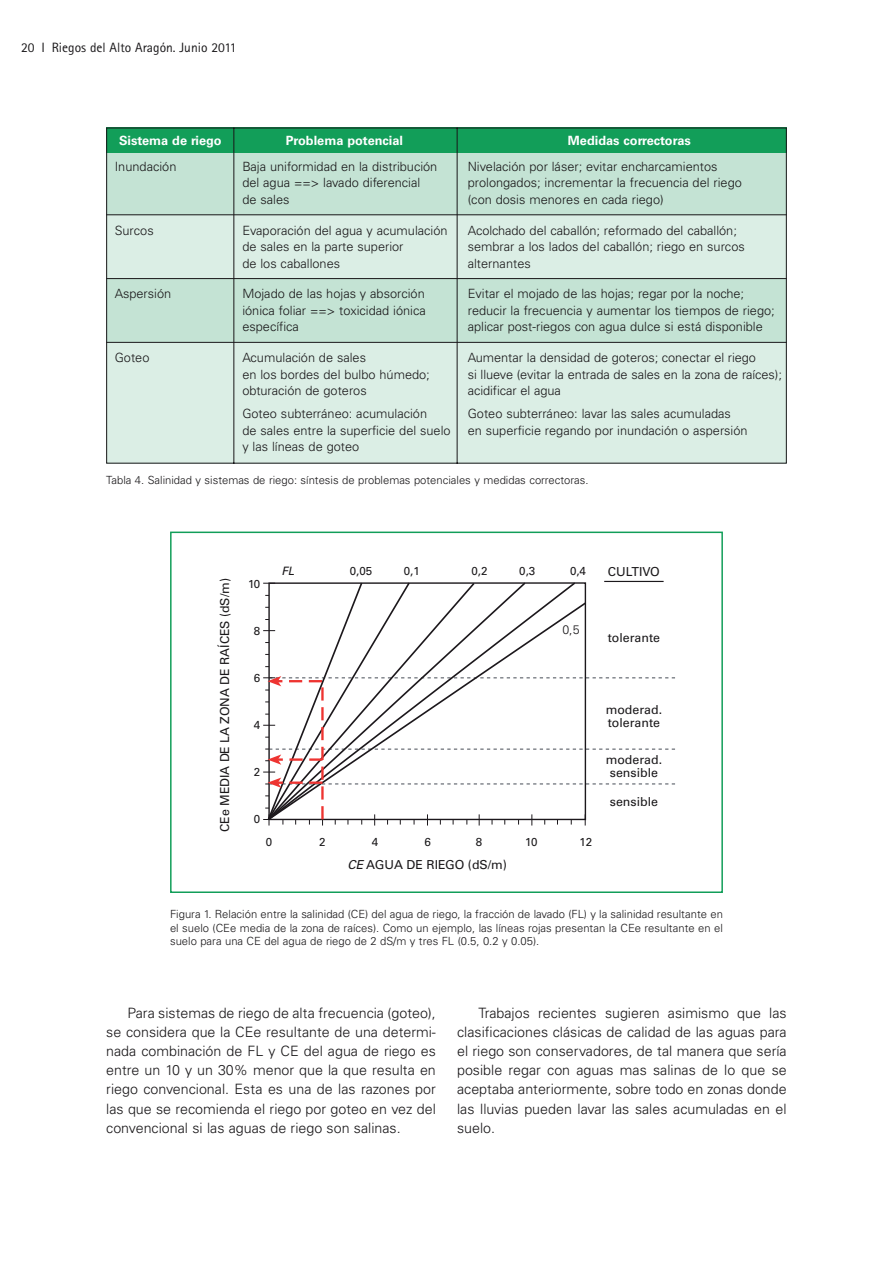
<style>
.page{position:relative;width:893px;height:1263px;background:#fff}
.page>*{position:absolute;margin:0;border:0;box-sizing:border-box;transform-origin:0 0}
.t1{font:300 14.25px/19px "Univers";color:#191719;text-align:justify}
.t2{font:13.5px "Rotis Sans Serif";color:#191719}
.t3{font:300 12.75px/16.5px "Univers";color:#191719}
.t4{font:700 12.75px "Univers";color:#fff}
.t5{font:12.3px/13px "Univers";color:#191719}
.t6{font:300 12.3px "Univers";color:#191719}
.t7{font:11.55px "Univers";letter-spacing:-.035em;color:#191719}
.t8{font:italic 11.55px "Univers";color:#191719}
.t9{font:300 11.25px/13.5px "Univers";color:#191719;text-align:justify}
.s1{font-style:italic}
</style>
<div class="page">
<svg style="left:106px;top:127px;width:681px;height:337px;background:#c0e1d1"></svg>
<hr style="left:106px;top:214px;width:681px;height:1px;background:#191719">
<hr style="left:106px;top:278px;width:681px;height:1px;background:#191719">
<hr style="left:106px;top:342px;width:681px;height:1px;background:#191719">
<svg style="left:263px;top:582px;width:412px;height:244px"></svg>
<hr style="left:604px;top:581px;width:60px;height:1px;background:#1c181c">
<div style="left:170px;top:532px;width:553px;height:361px;border:2px solid #129e59"></div>
<p class="t2" style="left:21px;top:43px;width:217px">20 I Riegos del Alto Aragón. Junio 2011</p>
<p class="t4" style="left:119px;top:136px;width:104px">Sistema de riego</p>
<p class="t4" style="left:286px;top:136px;width:119px">Problema potencial</p>
<p class="t4" style="left:568px;top:136px;width:124px">Medidas correctoras</p>
<p class="t3" style="left:115px;top:159px;width:63px">Inundación</p>
<p class="t3" style="left:242px;top:159px;width:197px">Baja uniformidad en la distribución del agua ==&gt; lavado diferencial de sales</p>
<p class="t3" style="left:468px;top:159px;width:276px">Nivelación por láser; evitar encharcamientos prolongados; incrementar la frecuencia del riego (con dosis menores en cada riego)</p>
<p class="t3" style="left:115px;top:223px;width:40px">Surcos</p>
<p class="t3" style="left:242px;top:223px;width:207px">Evaporación del agua y acumulación de sales en la parte superior<br>de los caballones</p>
<p class="t3" style="left:468px;top:223px;width:278px">Acolchado del caballón; reformado del caballón; sembrar a los lados del caballón; riego en surcos alternantes</p>
<p class="t3" style="left:115px;top:287px;width:58px">Aspersión</p>
<p class="t3" style="left:242px;top:287px;width:185px;text-align:justify">Mojado de las hojas y absorción iónica foliar ==&gt; toxicidad iónica específica</p>
<p class="t3" style="left:468px;top:287px;width:308px">Evitar el mojado de las hojas; regar por la noche; reducir la frecuencia y aumentar los tiempos de riego; aplicar post-riegos con agua dulce si está disponible</p>
<p class="t3" style="left:115px;top:351px;width:36px">Goteo</p>
<p class="t3" style="left:242px;top:351px;width:189px">Acumulación de sales<br>en los bordes del bulbo húmedo; obturación de goteros</p>
<p class="t3" style="left:242px;top:406px;width:210px">Goteo subterráneo: acumulación<br>de sales entre la superficie del suelo y las líneas de goteo</p>
<p class="t3" style="left:468px;top:351px;width:316px">Aumentar la densidad de goteros; conectar el riego<br>si llueve (evitar la entrada de sales en la zona de raíces); acidificar el agua</p>
<p class="t3" style="left:468px;top:406px;width:281px">Goteo subterráneo: lavar las sales acumuladas en superficie regando por inundación o aspersión</p>
<p class="t9" style="left:106px;top:475px;width:484px">Tabla 4. Salinidad y sistemas de riego: síntesis de problemas potenciales y medidas correctoras.</p>
<p class="t5" style="left:219px;top:832px;width:255px;rotate:-90deg">CEe MEDIA DE LA ZONA DE RAÍCES (dS/m)</p>
<p class="t7" style="left:248px;top:580px;width:14px">10</p>
<p class="t7" style="left:254px;top:627px;width:8px">8</p>
<p class="t7" style="left:254px;top:674px;width:8px">6</p>
<p class="t7" style="left:254px;top:721px;width:8px">4</p>
<p class="t7" style="left:254px;top:768px;width:8px">2</p>
<p class="t7" style="left:254px;top:815px;width:8px">0</p>
<p class="t8" style="left:281px;top:567px;width:17px">FL</p>
<p class="t7" style="left:350px;top:567px;width:24px">0,05</p>
<p class="t7" style="left:404px;top:567px;width:18px">0,1</p>
<p class="t7" style="left:471px;top:567px;width:18px">0,2</p>
<p class="t7" style="left:519px;top:567px;width:18px">0,3</p>
<p class="t7" style="left:570px;top:567px;width:18px">0,4</p>
<p class="t5" style="left:608px;top:567px;width:53px">CULTIVO</p>
<p class="t6" style="left:562px;top:625px;width:19px">0,5</p>
<p class="t5" style="left:608px;top:633px;width:54px">tolerante</p>
<p class="t5" style="left:606px;top:704px;width:58px">moderad. tolerante</p>
<p class="t5" style="left:606px;top:754px;width:58px;text-align:center">moderad. sensible</p>
<p class="t5" style="left:610px;top:796px;width:50px">sensible</p>
<p class="t7" style="left:266px;top:838px;width:8px">0</p>
<p class="t7" style="left:319px;top:838px;width:8px">2</p>
<p class="t7" style="left:372px;top:838px;width:8px">4</p>
<p class="t7" style="left:424px;top:838px;width:8px">6</p>
<p class="t7" style="left:476px;top:838px;width:8px">8</p>
<p class="t7" style="left:525px;top:838px;width:14px">10</p>
<p class="t7" style="left:579px;top:838px;width:14px">12</p>
<p class="t5" style="left:347px;top:859px;width:161px"><span class="s1">CE</span> AGUA DE RIEGO (dS/m)</p>
<p class="t9" style="left:170px;top:908px;width:554px">Figura 1. Relación entre la salinidad (CE) del agua de riego, la fracción de lavado (FL) y la salinidad resultante en el suelo (CEe media de la zona de raíces). Como un ejemplo, las líneas rojas presentan la CEe resultante en el suelo para una CE del agua de riego de 2 dS/m y tres FL (0.5, 0.2 y 0.05).</p>
<p class="t1" style="left:106px;top:1005px;width:331px;text-indent:21px">Para sistemas de riego de alta frecuencia (goteo), se considera que la CEe resultante de una determi&shy;nada combinación de FL y CE del agua de riego es entre un 10 y un 30% menor que la que resulta en riego convencional. Esta es una de las razones por las que se recomienda el riego por goteo en vez del convencional si las aguas de riego son salinas.</p>
<p class="t1" style="left:457px;top:1005px;width:331px;text-indent:21px">Trabajos recientes sugieren asimismo que las clasificaciones clásicas de calidad de las aguas para el riego son conservadores, de tal manera que sería posible regar con aguas mas salinas de lo que se aceptaba anteriormente, sobre todo en zonas donde las lluvias pueden lavar las sales acumuladas en el suelo.</p>
</div>
